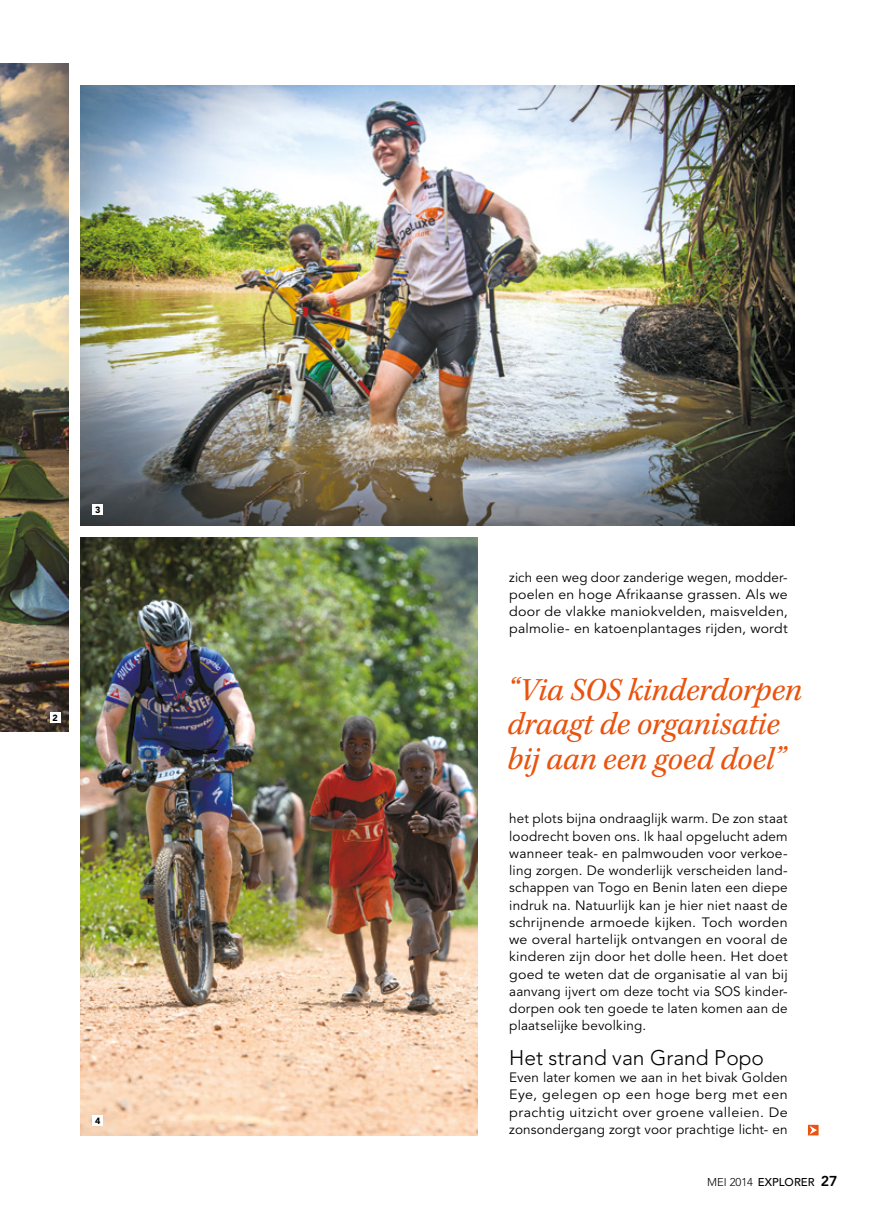
<style>
.page{position:relative;width:893px;height:1212px;background:#fff}
.page>*{position:absolute;margin:0;border:0;box-sizing:border-box;transform-origin:0 0}
.t1{font:italic 33px/34.5px "Kepler Std";letter-spacing:-.005em;color:#e9530e}
.t2{font:300 21px "Avenir LT Std";color:#000}
.t3{font:13.5px/17.2px "Avenir LT Std";letter-spacing:.015em;color:#000;text-align:justify}
.t4{font:500 11.25px "Avenir LT Std";color:#000}
.t5{font:900 9px "Avenir LT Std";color:#000}
.s1{font-weight:300}
.s2{font-weight:800;font-size:14.25px}
</style>
<div class="page">
<img style="left:0;top:64px;width:68px;height:667px">
<img style="left:81px;top:538px;width:396px;height:597px">
<img style="left:81px;top:85px;width:713px;height:440px">
<div style="left:50px;top:712px;width:11px;height:11px;background:#fff"></div>
<div style="left:92px;top:504px;width:11px;height:10px;background:#fff"></div>
<div style="left:92px;top:1115px;width:11px;height:11px;background:#fff"></div>
<svg style="left:808px;top:1125px;width:11px;height:10px"></svg>
<p class="t5" style="left:95px;top:504px;width:7px">3</p>
<p class="t5" style="left:53px;top:712px;width:7px">2</p>
<p class="t5" style="left:95px;top:1115px;width:7px">4</p>
<p class="t3" style="left:509px;top:569px;width:280px">zich een weg door zanderige wegen, modder&shy;poelen en hoge Afrikaanse grassen. Als we door de vlakke maniokvelden, maisvelden, palmolie- en katoenplantages rijden, wordt</p>
<h1 class="t1" style="left:507px;top:673px;width:296px">“Via SOS kinderdorpen draagt de organisatie bij aan een goed doel”</h1>
<p class="t3" style="left:509px;top:810px;width:280px">het plots bijna ondraaglijk warm. De zon staat loodrecht boven ons. Ik haal opgelucht adem wanneer teak- en palmwouden voor verkoe&shy;ling zorgen. De wonderlijk verscheiden land&shy;schappen van Togo en Benin laten een diepe indruk na. Natuurlijk kan je hier niet naast de schrijnende armoede kijken. Toch worden we overal hartelijk ontvangen en vooral de kinderen zijn door het dolle heen. Het doet goed te weten dat de organisatie al van bij aanvang ijvert om deze tocht via SOS kinder&shy;dorpen ook ten goede te laten komen aan de plaatselijke bevolking.</p>
<h2 class="t2" style="left:509px;top:1045px;width:256px">Het strand van Grand Popo</h2>
<p class="t3" style="left:509px;top:1069px;width:280px">Even later komen we aan in het bivak Golden Eye, gelegen op een hoge berg met een prachtig uitzicht over groene valleien. De zonsondergang zorgt voor prachtige licht- en</p>
<p class="t4" style="left:707px;top:1176px;width:132px"><span class="s1">MEI 2014</span> EXPLORER <span class="s2">27</span></p>
</div>
